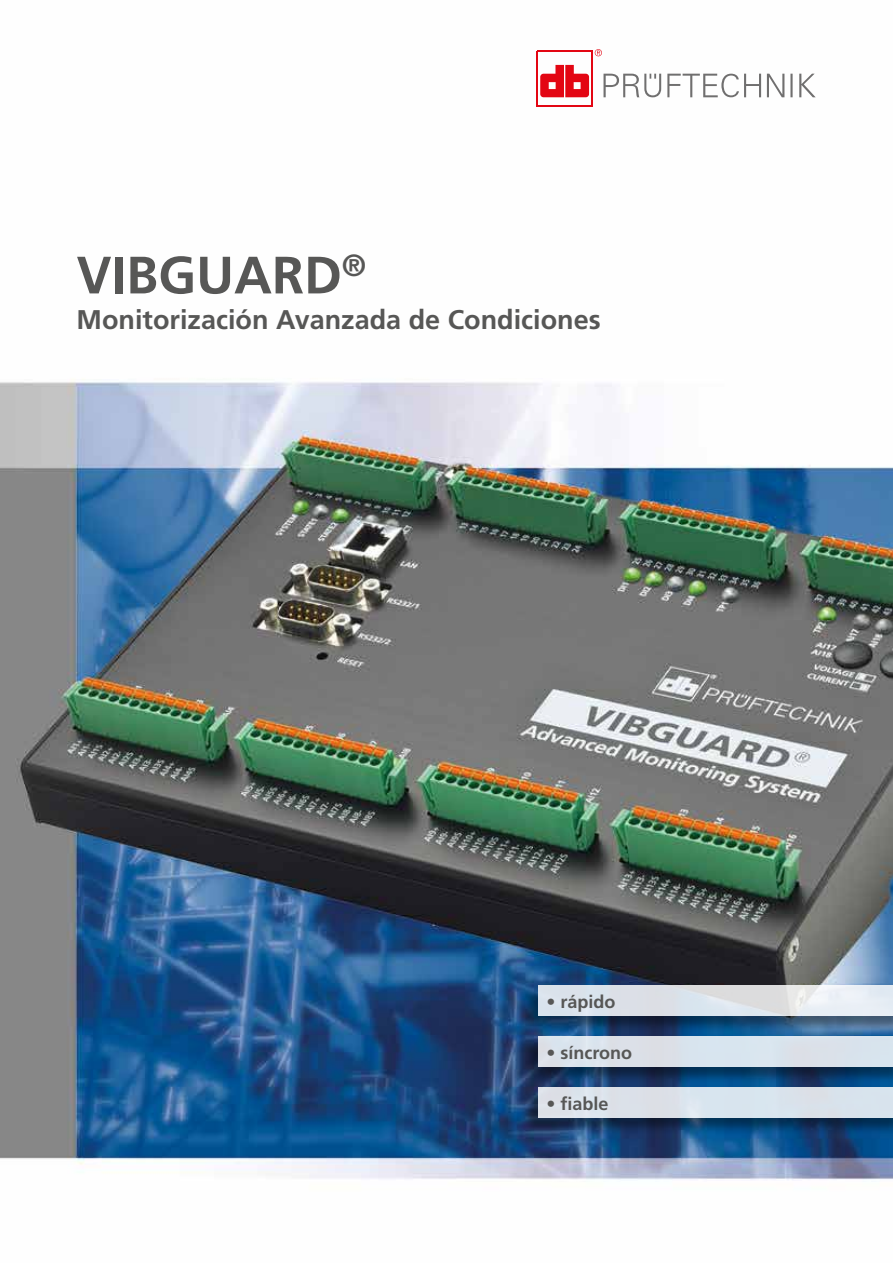
<style>
.page{position:relative;width:893px;height:1263px;background:#fff}
.page>*{position:absolute;margin:0;border:0;box-sizing:border-box;transform-origin:0 0}
.t1{font:700 52.5px "Frutiger";color:#575756}
.t2{font:700 27px "Frutiger";color:#575756}
.t3{font:700 18px "Frutiger";color:#575756}
</style>
<div class="page">
<img style="left:0;top:50px;width:893px;height:1130px">
<div style="left:521px;top:1088px;width:372px;height:46px;background:#000;opacity:.5"></div>
<div style="left:538px;top:1087px;width:355px;height:31px;background:#dae3ec"></div>
<div style="left:521px;top:1037px;width:372px;height:46px;background:#000;opacity:.5"></div>
<div style="left:538px;top:1036px;width:355px;height:31px;background:#dae3ec"></div>
<div style="left:521px;top:986px;width:372px;height:46px;background:#000;opacity:.5"></div>
<svg style="left:538px;top:985px;width:355px;height:31px;background:#dfe4ea"></svg>
<svg style="left:595px;top:49px;width:7px;height:7px"></svg>
<svg style="left:603px;top:74px;width:213px;height:23px"></svg>
<hr style="left:537px;top:51px;width:55px;height:1px;background:#e30613">
<hr style="left:537px;top:51px;width:1px;height:56px;background:#e30613">
<hr style="left:591px;top:51px;width:1px;height:56px;background:#e30613">
<hr style="left:537px;top:105px;width:55px;height:2px;background:#e30613">
<svg style="left:540px;top:65px;width:49px;height:32px"></svg>
<h1 class="t1" style="left:77px;top:244px;width:291px">VIBGUARD<sup>®</sup></h1>
<p class="t2" style="left:77px;top:303px;width:526px">Monitorización Avanzada de Condiciones</p>
<p class="t3" style="left:546px;top:991px;width:71px">• rápido</p>
<p class="t3" style="left:546px;top:1042px;width:87px">• síncrono</p>
<p class="t3" style="left:546px;top:1093px;width:64px">• fiable</p>
</div>
